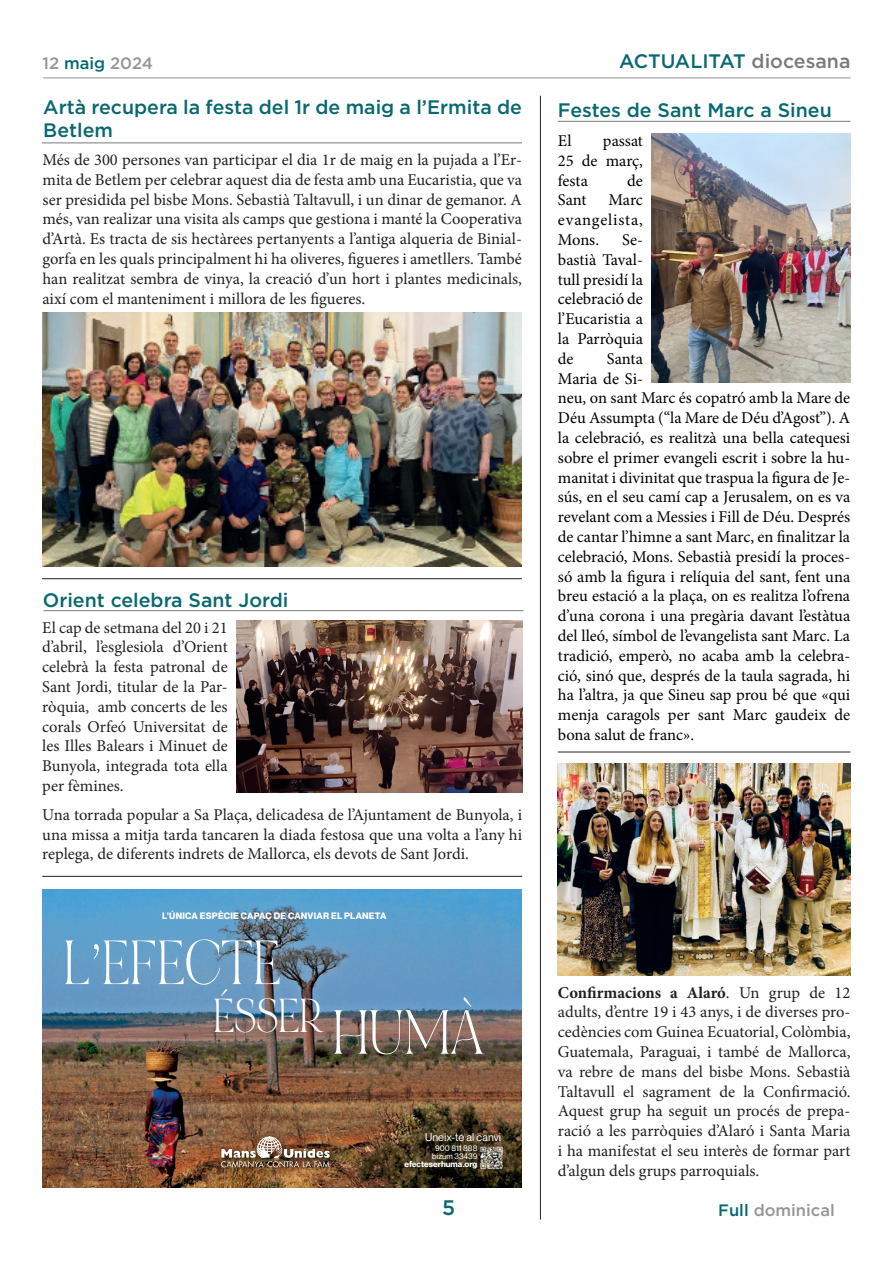
<style>
.page{position:relative;width:893px;height:1263px;background:#fff}
.page>*{position:absolute;margin:0;border:0;box-sizing:border-box;transform-origin:0 0}
.t1{font:50.1px "NOI Ret BLANC";color:#fff}
.t2{font:38.25px "NOI Ret BLANC";color:#fff}
.t3{font:500 21px "Gotham";color:#076870}
.TITULO_NOTICIAS{font:500 19.5px/23.4px "Gotham";color:#076870}
.TEXTO_NOTICIA{font:16.5px/19.8px "Minion Pro";color:#231f20;text-align:justify}
.TEXTO_NOTICIA-2{font:16.5px/19.8px "Minion Pro";color:#000;text-align:justify}
.t4{font:500 16.5px "Gotham";color:#939598}
.t5{font:10.95px "Neue Montreal";color:#fff}
.t6{font:700 9px "Neue Montreal";letter-spacing:.025em;color:#fff}
.t7{font:700 8.4px "Neue Montreal";color:#fff}
.t8{font:7.95px/7.9px "Neue Montreal";color:#fff;text-align:center}
.s1{color:#076870}
.s2{color:#787a7d}
.s3{font-weight:700}
</style>
<div class="page">
<hr style="left:43px;top:78px;width:807px;height:1px;background:#939598">
<hr style="left:42px;top:143px;width:480px;height:1px;background:#787a7d">
<hr style="left:540px;top:96px;width:1px;height:1123px;background:#231f20">
<img style="left:558px;top:763px;width:292px;height:213px">
<img style="left:42px;top:313px;width:480px;height:254px">
<hr style="left:42px;top:578px;width:480px;height:1px;background:#231f20">
<hr style="left:558px;top:121px;width:292px;height:1px;background:#787a7d">
<img style="left:651px;top:134px;width:199px;height:249px">
<hr style="left:558px;top:752px;width:292px;height:1px;background:#231f20">
<img style="left:236px;top:620px;width:286px;height:173px">
<hr style="left:44px;top:610px;width:479px;height:1px;background:#787a7d">
<hr style="left:42px;top:876px;width:480px;height:1px;background:#231f20">
<img style="left:43px;top:889px;width:479px;height:299px">
<img style="left:479px;top:1145px;width:25px;height:25px">
<img style="left:210px;top:1129px;width:149px;height:59px">
<img style="left:221px;top:1136px;width:109px;height:31px">
<p class="t4" style="left:43px;top:54px;width:112px">12 <span class="s1">maig</span> 2024</p>
<p class="TITULO_NOTICIAS" style="left:43px;top:95px;width:480px">Artà recupera la festa del 1r de maig a l’Ermita de<br>Betlem</p>
<p class="TEXTO_NOTICIA" style="left:43px;top:150px;width:481px">Més de 300 persones van participar el dia 1r de maig en la pujada a l’Er&shy;mita de Betlem per celebrar aquest dia de festa amb una Eucaristia, que va ser presidida pel bisbe Mons. Sebastià Taltavull, i un dinar de gemanor. A més, van realizar una visita als camps que gestiona i manté la Cooperativa d’Artà. Es tracta de sis hectàrees pertanyents a l’antiga alqueria de Binial&shy;gorfa en les quals principalment hi ha oliveres, figueres i ametllers. També han realitzat sembra de vinya, la creació d’un hort i plantes medicinals, així com el manteniment i millora de les figueres.</p>
<p class="TITULO_NOTICIAS" style="left:43px;top:588px;width:247px">Orient celebra Sant Jordi</p>
<p class="TEXTO_NOTICIA" style="left:42px;top:617px;width:187px">El cap de setmana del 20 i 21 d’abril, l’esglesiola d’Orient celebrà la festa patronal de Sant Jordi, titular de la Par&shy;ròquia, amb concerts de les corals Orfeó Universitat de les Illes Balears i Minuet de Bunyola, integrada tota ella per fèmines.</p>
<p class="TEXTO_NOTICIA" style="left:42px;top:805px;width:481px">Una torrada popular a Sa Plaça, delicadesa de l’Ajuntament de Bunyola, i una missa a mitja tarda tancaren la diada festosa que una volta a l’any hi replega, de diferents indrets de Mallorca, els devots de Sant Jordi.</p>
<p class="t6" style="left:162px;top:910px;width:226px">L’ÚNICA ESPÈCIE CAPAÇ DE CANVIAR EL PLANETA</p>
<p class="t1" style="left:64px;top:926px;width:219px">L’EFECTE</p>
<p class="t2" style="left:213px;top:988px;width:112px">ÉSSER</p>
<p class="t1" style="left:333px;top:996px;width:153px">HUMÀ</p>
<p class="t5" style="left:425px;top:1131px;width:77px">Uneix-te al canvi</p>
<p class="t8" style="left:432px;top:1144px;width:47px">900 811 888 bizum 33439</p>
<p class="t7" style="left:404px;top:1159px;width:74px">efecteserhuma.org</p>
<p class="t3" style="left:442px;top:1196px;width:15px">5</p>
<p class="TITULO_NOTICIAS" style="left:619px;top:49px;width:233px">ACTUALITAT <span class="s2">diocesana</span></p>
<p class="TITULO_NOTICIAS" style="left:558px;top:98px;width:275px">Festes de Sant Marc a Sineu</p>
<p class="TEXTO_NOTICIA-2" style="left:558px;top:131px;width:15px">El</p>
<p class="TEXTO_NOTICIA-2" style="left:558px;top:131px;width:87px;text-indent:45px">passat 25 de març, festa</p>
<p class="TEXTO_NOTICIA-2" style="left:627px;top:170px;width:17px">de</p>
<p class="TEXTO_NOTICIA-2" style="left:558px;top:190px;width:30px">Sant</p>
<p class="TEXTO_NOTICIA-2" style="left:558px;top:190px;width:87px;text-indent:51px">Marc evangelista, Mons.</p>
<p class="TEXTO_NOTICIA-2" style="left:558px;top:230px;width:87px;text-indent:64px">Se&shy;bastià Taval&shy;tull presidí la celebració de l’Eucaristia a la Parròquia de</p>
<p class="TEXTO_NOTICIA-2" style="left:558px;top:349px;width:294px;text-align:left;text-indent:49px">Santa<br>Maria de Si-<br>neu, on sant Marc és copatró amb la Mare de Déu Assumpta (“la Mare de Déu d’Agost”). A la celebració, es realitzà una bella catequesi sobre el primer evangeli escrit i sobre la hu&shy;manitat i divinitat que traspua la figura de Je&shy;sús, en el seu camí cap a Jerusalem, on es va revelant com a Messies i Fill de Déu. Després de cantar l’himne a sant Marc, en finalitzar la celebració, Mons. Sebastià presidí la proces&shy;só amb la figura i relíquia del sant, fent una breu estació a la plaça, on es realitza l’ofrena d’una corona i una pregària davant l’estàtua del lleó, símbol de l’evangelista sant Marc. La tradició, emperò, no acaba amb la celebra&shy;ció, sinó que, després de la taula sagrada, hi ha l’altra, ja que Sineu sap prou bé que «qui menja caragols per sant Marc gaudeix de bona salut de franc».</p>
<p class="TEXTO_NOTICIA" style="left:558px;top:982px;width:294px"><span class="s3">Confirmacions a Alaró</span>. Un grup de 12 adults, d’entre 19 i 43 anys, i de diverses pro&shy;cedències com Guinea Ecuatorial, Colòmbia, Guatemala, Paraguai, i també de Mallorca, va rebre de mans del bisbe Mons. Sebastià Taltavull el sagrament de la Confirmació.<br>Aquest grup ha seguit un procés de prepa&shy;ració a les parròquies d’Alaró i Santa Maria i ha manifestat el seu interès de formar part d’algun dels grups parroquials.</p>
<p class="t4" style="left:718px;top:1201px;width:118px"><span class="s1">Full</span> dominical</p>
</div>
